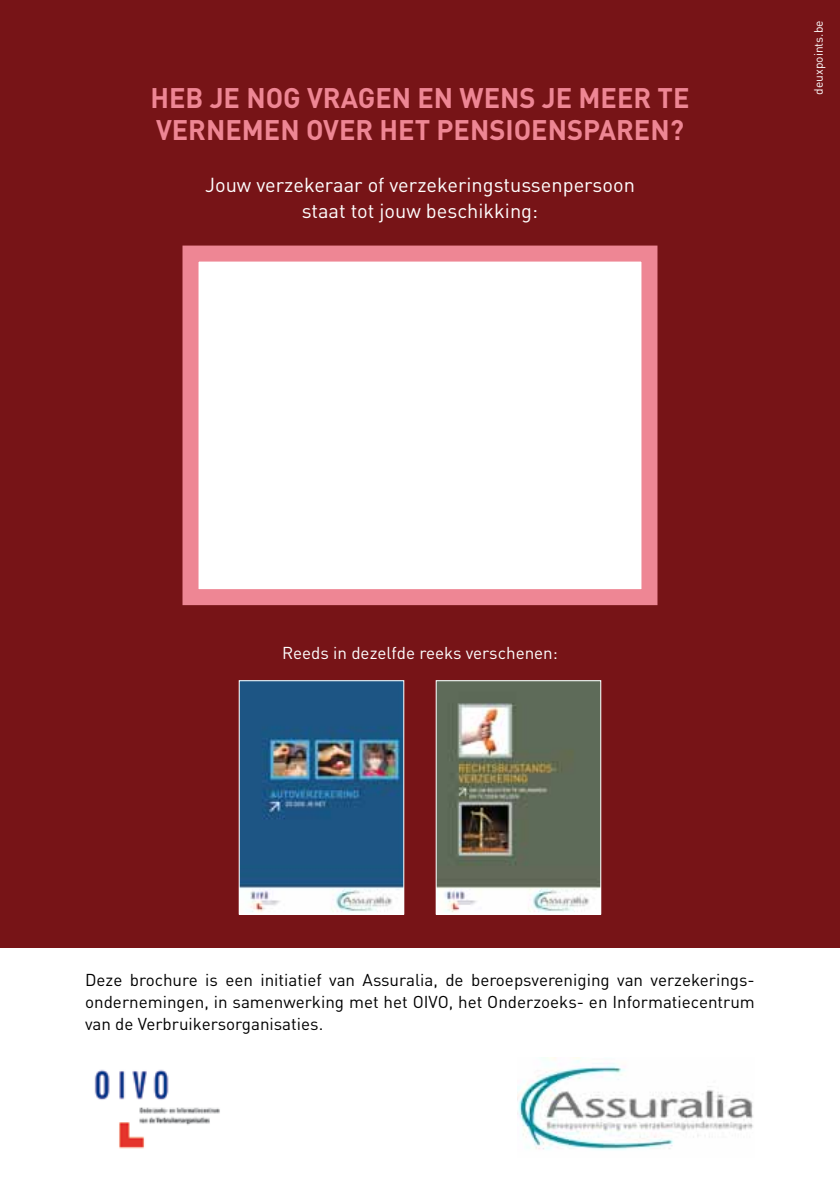
<style>
.page{position:relative;width:840px;height:1191px;background:#fff}
.page>*{position:absolute;margin:0;border:0;box-sizing:border-box;transform-origin:0 0}
.t1{font:700 28px "DIN";color:#ee8694}
.t2{font:20px/26px "DIN";color:#fff;text-align:center}
.t3{font:17px/22px "DIN";color:#000;text-align:justify}
.t4{font:17px "DIN";color:#fff}
.t5{font:12px "DIN";color:#fff}
</style>
<div class="page">
<div style="left:0;top:0;width:839px;height:947px;background:#771417"></div>
<img style="left:517px;top:1057px;width:236px;height:93px">
<img style="left:94px;top:1069px;width:126px;height:80px">
<div style="left:182px;top:245px;width:475px;height:360px;background:#fff;border:16px solid #ee8694"></div>
<img style="left:240px;top:682px;width:162px;height:230px">
<div style="left:238px;top:680px;width:166px;height:234px;border:1px solid #fff"></div>
<img style="left:437px;top:682px;width:162px;height:230px">
<div style="left:435px;top:680px;width:166px;height:234px;border:1px solid #fff"></div>
<h1 class="t1" style="left:150px;top:80px;width:114px">HEB JENOG</h1>
<h1 class="t1" style="left:307px;top:80px;width:18px">VRAGEN</h1>
<h1 class="t1" style="left:417px;top:80px;width:84px">EN WENS</h1>
<h1 class="t1" style="left:541px;top:80px;width:55px">JE MEER</h1>
<h1 class="t1" style="left:657px;top:80px;width:16px">TE</h1>
<h1 class="t1" style="left:156px;top:112px;width:19px">VERNEMEN</h1>
<h1 class="t1" style="left:306px;top:112px;width:18px">OVER</h1>
<h1 class="t1" style="left:379px;top:112px;width:75px">HET PENSIOENSPAREN</h1>
<h1 class="t1" style="left:669px;top:112px;width:16px">?</h1>
<p class="t2" style="left:205px;top:172px;width:431px">Jouw verzekeraar of verzekeringstussenpersoon staat tot jouw beschikking:</p>
<p class="t5" style="left:810px;top:95px;width:76px;rotate:-90deg">deuxpoints.be</p>
<p class="t4" style="left:282px;top:642px;width:277px">Reeds in dezelfde reeks verschenen:</p>
<p class="t3" style="left:85px;top:968px;width:671px">Deze brochure is een initiatief van Assuralia, de beroepsvereniging van verzekerings&shy;ondernemingen, in samenwerking met het OIVO, het Onderzoeks- en Informatiecentrum van de Verbruikersorganisaties.</p>
</div>
